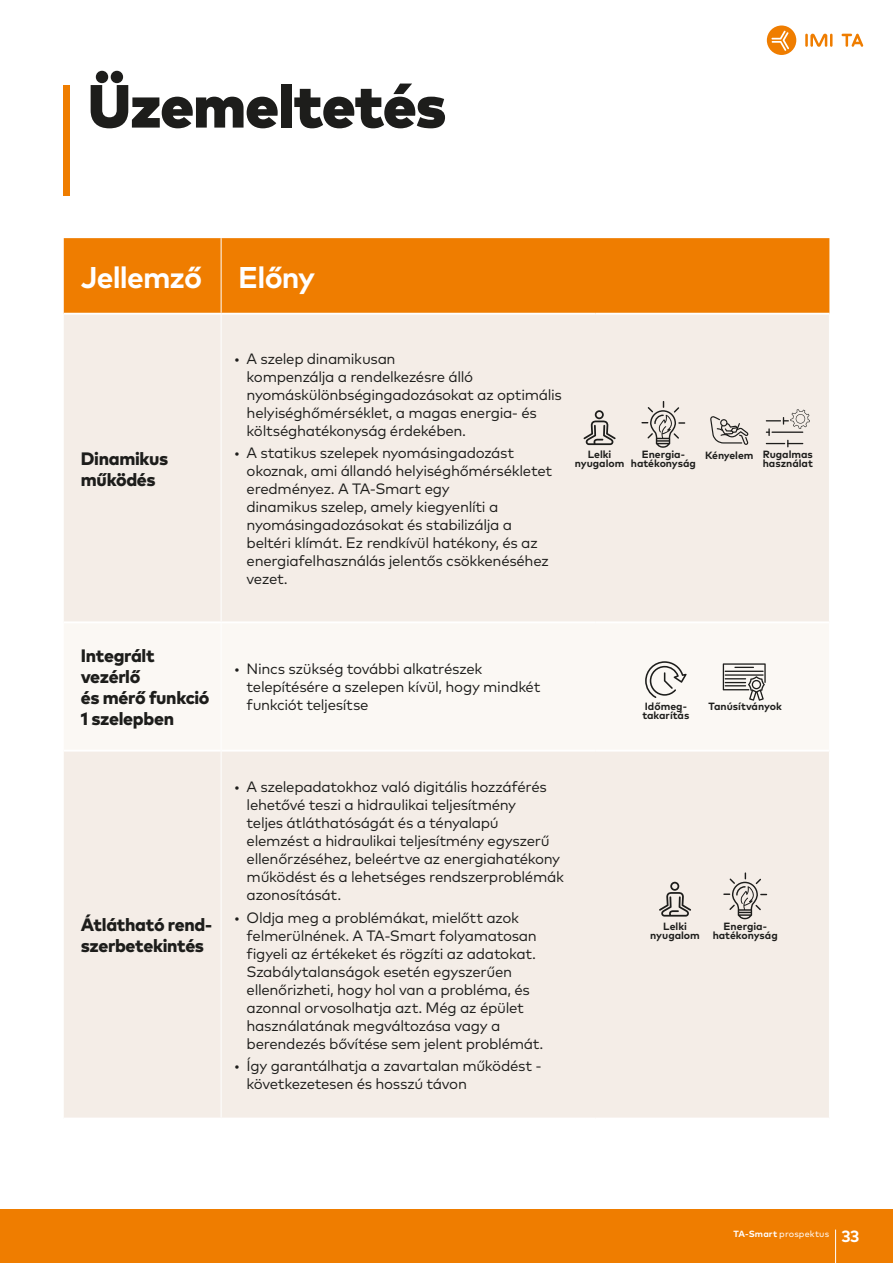
<style>
.page{position:relative;width:893px;height:1263px;background:#fff}
.page>*{position:absolute;margin:0;border:0;box-sizing:border-box;transform-origin:0 0}
.t1{font:900 60.75px "Mark Pro";letter-spacing:-.015em;color:#1d1d1b}
.t2{font:700 30px "Mark Pro";letter-spacing:-.025em;color:#fff}
.t3{font:800 18px/21px "Mark Pro";letter-spacing:-.02em;color:#1d1d1b}
.t4{font:700 16.2px "Mark Pro";color:#fff}
.t5{font:15px/18px "Mark Pro";letter-spacing:-.02em;color:#1d1d1b}
.t6{font:700 10.5px/9px "Mark Pro";color:#1d1d1b;text-align:center}
.t7{font:9px "Mark Pro";letter-spacing:.015em;color:#fff}
.s1{font-weight:700}
</style>
<div class="page">
<div style="left:64px;top:85px;width:6px;height:110px;background:#ef7d00"></div>
<div style="left:64px;top:238px;width:765px;height:75px;background:#ef7d00"></div>
<div style="left:64px;top:315px;width:765px;height:802px;background:#f4ede7"></div>
<div style="left:64px;top:623px;width:765px;height:127px;background:#fbf8f4"></div>
<hr style="left:64px;top:621px;width:157px;height:2px;background:#fff">
<hr style="left:221px;top:621px;width:374px;height:2px;background:#fff">
<hr style="left:595px;top:621px;width:235px;height:2px;background:#fff">
<hr style="left:64px;top:750px;width:157px;height:1px;background:#fff">
<hr style="left:221px;top:750px;width:374px;height:1px;background:#fff">
<hr style="left:595px;top:750px;width:235px;height:1px;background:#fff">
<hr style="left:221px;top:315px;width:1px;height:306px;background:#fff">
<hr style="left:221px;top:623px;width:1px;height:128px;background:#fff">
<hr style="left:221px;top:751px;width:1px;height:366px;background:#fff">
<hr style="left:221px;top:238px;width:1px;height:75px;background:#fff">
<svg style="left:766px;top:409px;width:44px;height:38px;background:#dad3ce"></svg>
<svg style="left:583px;top:410px;width:33px;height:35px"></svg>
<svg style="left:710px;top:416px;width:39px;height:29px"></svg>
<svg style="left:641px;top:401px;width:44px;height:47px;background:#d0cac5"></svg>
<svg style="left:645px;top:661px;width:42px;height:37px"></svg>
<svg style="left:723px;top:663px;width:43px;height:38px"></svg>
<svg style="left:659px;top:882px;width:32px;height:34px"></svg>
<svg style="left:723px;top:872px;width:44px;height:47px;background:#d0cac5"></svg>
<div style="left:0;top:1209px;width:893px;height:54px;background:#ef7d00"></div>
<svg style="left:805px;top:34px;width:27px;height:13px"></svg>
<svg style="left:841px;top:34px;width:22px;height:13px"></svg>
<svg style="left:767px;top:26px;width:29px;height:29px"></svg>
<hr style="left:835px;top:1229px;width:1px;height:34px;background:#fff">
<h1 class="t1" style="left:88px;top:59px;width:360px">Üzemeltetés</h1>
<h2 class="t2" style="left:81px;top:254px;width:236px">Jellemző Előny</h2>
<p class="t3" style="left:81px;top:446px;width:89px">Dinamikus működés</p>
<p class="t5" style="left:247px;top:348px;width:317px;text-indent:-13px">• A szelep dinamikusan<br>kompenzálja a rendelkezésre álló nyomáskülönbségingadozásokat az optimális helyiséghőmérséklet, a magas energia- és költséghatékonyság érdekében.</p>
<p class="t5" style="left:247px;top:443px;width:307px;text-indent:-13px">• A statikus szelepek nyomásingadozást okoznak, ami állandó helyiséghőmérsékletet eredményez. A TA‑Smart egy<br>dinamikus szelep, amely kiegyenlíti a nyomásingadozásokat és stabilizálja a beltéri klímát. Ez rendkívül hatékony, és az energiafelhasználás jelentős csökkenéséhez vezet.</p>
<p class="t6" style="left:575px;top:449px;width:51px">Lelki nyugalom</p>
<p class="t6" style="left:642px;top:449px;width:45px">Energia-</p>
<p class="t6" style="left:705px;top:449px;width:50px">Kényelem</p>
<p class="t6" style="left:631px;top:458px;width:67px">hatékonyság</p>
<p class="t6" style="left:763px;top:449px;width:52px;text-align:left">Rugalmas használat</p>
<p class="t3" style="left:81px;top:644px;width:130px">Integrált vezérlő<br>és mérő funkció<br>1 szelepben</p>
<p class="t3" style="left:81px;top:913px;width:133px">Átlátható rend&shy;szerbetekintés</p>
<p class="t5" style="left:247px;top:659px;width:295px;text-indent:-13px">• Nincs szükség további alkatrészek telepítésére a szelepen kívül, hogy mindkét funkciót teljesítse</p>
<p class="t5" style="left:247px;top:777px;width:319px;text-indent:-13px">• A szelepadatokhoz való digitális hozzáférés lehetővé teszi a hidraulikai teljesítmény<br>teljes átláthatóságát és a tényalapú elemzést a hidraulikai teljesítmény egyszerű ellenőrzéséhez, beleértve az energiahatékony működést és a lehetséges rendszerproblémák azonosítását.</p>
<p class="t5" style="left:247px;top:907px;width:298px;text-indent:-13px">• Oldja meg a problémákat, mielőtt azok felmerülnének. A TA‑Smart folyamatosan figyeli az értékeket és rögzíti az adatokat.<br>Szabálytalanságok esetén egyszerűen ellenőrizheti, hogy hol van a probléma, és azonnal orvosolhatja azt. Még az épület használatának megváltozása vagy a berendezés bővítése sem jelent problémát.</p>
<p class="t5" style="left:247px;top:1055px;width:297px;text-indent:-13px">• Így garantálhatja a zavartalan működést - következetesen és hosszú távon</p>
<p class="t6" style="left:642px;top:701px;width:49px;text-align:left">Időmeg&shy;takarítás</p>
<p class="t6" style="left:708px;top:701px;width:75px">Tanúsítványok</p>
<p class="t6" style="left:650px;top:920px;width:51px">Lelki nyugalom</p>
<p class="t6" style="left:713px;top:921px;width:67px">Energia&shy;hatékonyság</p>
<p class="t7" style="left:733px;top:1227px;width:97px"><span class="s1">TA-Smart</span> prospektus</p>
<p class="t4" style="left:841px;top:1224px;width:20px">33</p>
</div>
